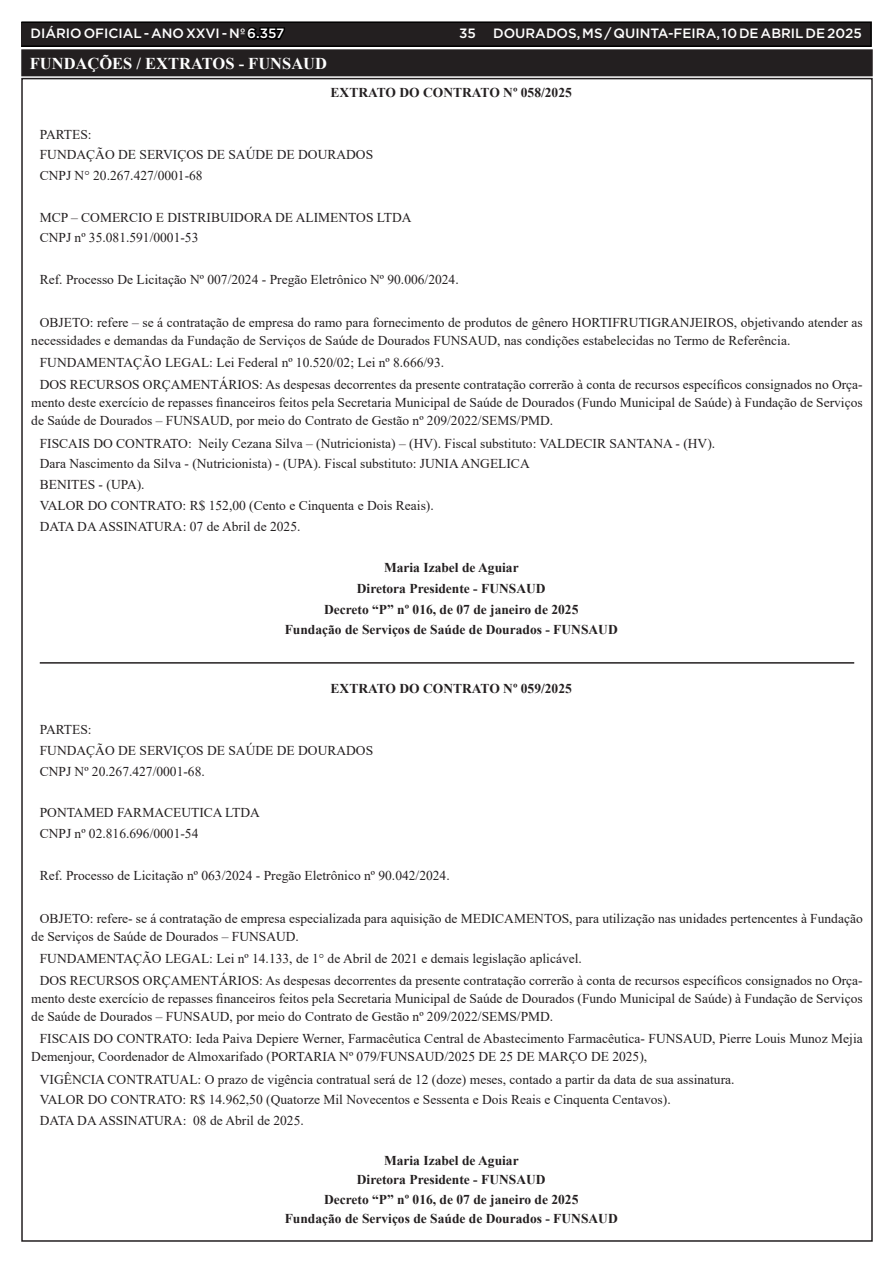
<style>
.page{position:relative;width:893px;height:1263px;background:#fff}
.page>*{position:absolute;margin:0;border:0;box-sizing:border-box;transform-origin:0 0}
.TEXTO{font:700 16.5px "Times New Roman";color:#fff}
.TEXTO-2{font:13.5px/18px "Times New Roman";color:#231f20}
.TEXTO-3{font:700 13.5px "Times New Roman";color:#231f20}
.t1{font:500 13.5px "Gotham";color:#fff}
.s1{color:#000}
</style>
<div class="page">
<div style="left:21px;top:22px;width:850px;height:24px;background:#231f20"></div>
<div style="left:21px;top:21px;width:851px;height:26px;border:2px solid #000"></div>
<hr style="left:40px;top:662px;width:814px;height:2px;background:#231f20">
<div style="left:23px;top:51px;width:848px;height:23px;background:#231f20"></div>
<div style="left:21px;top:49px;width:852px;height:27px;border:4px solid #231f20"></div>
<p class="t1" style="left:31px;top:25px;width:255px">DIÁRIO OFICIAL - ANO XXVI - Nº <span class="s1">6.357</span></p>
<p class="t1" style="left:459px;top:25px;width:18px">35</p>
<p class="t1" style="left:493px;top:25px;width:370px">DOURADOS, MS / QUINTA-FEIRA, 10 DE ABRIL DE 2025</p>
<p class="TEXTO" style="left:30px;top:52px;width:299px">FUNDAÇÕES / EXTRATOS - FUNSAUD</p>
<p class="TEXTO-3" style="left:331px;top:83px;width:243px">EXTRATO DO CONTRATO Nº 058/2025</p>
<p class="TEXTO-2" style="left:40px;top:125px;width:53px">PARTES:</p>
<p class="TEXTO-2" style="left:40px;top:145px;width:335px">FUNDAÇÃO DE SERVIÇOS DE SAÚDE DE DOURADOS</p>
<p class="TEXTO-2" style="left:40px;top:166px;width:164px">CNPJ N° 20.267.427/0001-68</p>
<p class="TEXTO-2" style="left:40px;top:208px;width:373px">MCP – COMERCIO E DISTRIBUIDORA DE ALIMENTOS LTDA</p>
<p class="TEXTO-2" style="left:40px;top:228px;width:160px">CNPJ nº 35.081.591/0001-53</p>
<p class="TEXTO-2" style="left:40px;top:270px;width:420px">Ref. Processo De Licitação Nº 007/2024 - Pregão Eletrônico Nº 90.006/2024.</p>
<p class="TEXTO-2" style="left:31px;top:313px;width:833px;text-indent:9px">OBJETO: refere – se á contratação de empresa do ramo para fornecimento de produtos de gênero HORTIFRUTIGRANJEIROS, objetivando atender as necessidades e demandas da Fundação de Serviços de Saúde de Dourados FUNSAUD, nas condições estabelecidas no Termo de Referência.</p>
<p class="TEXTO-2" style="left:40px;top:353px;width:406px">FUNDAMENTAÇÃO LEGAL: Lei Federal nº 10.520/02; Lei nº 8.666/93.</p>
<p class="TEXTO-2" style="left:31px;top:375px;width:833px;text-align:justify;text-indent:9px">DOS RECURSOS ORÇAMENTÁRIOS: As despesas decorrentes da presente contratação correrão à conta de recursos específicos consignados no Orça&shy;mento deste exercício de repasses financeiros feitos pela Secretaria Municipal de Saúde de Dourados (Fundo Municipal de Saúde) à Fundação de Serviços de Saúde de Dourados – FUNSAUD, por meio do Contrato de Gestão nº 209/2022/SEMS/PMD.</p>
<p class="TEXTO-2" style="left:40px;top:434px;width:677px">FISCAIS DO CONTRATO: Neily Cezana Silva – (Nutricionista) – (HV). Fiscal substituto: VALDECIR SANTANA - (HV).</p>
<p class="TEXTO-2" style="left:40px;top:454px;width:491px">Dara Nascimento da Silva - (Nutricionista) - (UPA). Fiscal substituto: JUNIA ANGELICA</p>
<p class="TEXTO-2" style="left:40px;top:475px;width:106px">BENITES - (UPA).</p>
<p class="TEXTO-2" style="left:40px;top:496px;width:395px">VALOR DO CONTRATO: R$ 152,00 (Cento e Cinquenta e Dois Reais).</p>
<p class="TEXTO-2" style="left:40px;top:517px;width:262px">DATA DA ASSINATURA: 07 de Abril de 2025.</p>
<p class="TEXTO-3" style="left:384px;top:558px;width:136px">Maria Izabel de Aguiar</p>
<p class="TEXTO-3" style="left:357px;top:579px;width:190px">Diretora Presidente - FUNSAUD</p>
<p class="TEXTO-3" style="left:324px;top:599px;width:256px">Decreto “P” nº 016, de 07 de janeiro de 2025</p>
<p class="TEXTO-3" style="left:285px;top:620px;width:335px">Fundação de Serviços de Saúde de Dourados - FUNSAUD</p>
<p class="TEXTO-3" style="left:331px;top:679px;width:243px">EXTRATO DO CONTRATO Nº 059/2025</p>
<p class="TEXTO-2" style="left:40px;top:720px;width:53px">PARTES:</p>
<p class="TEXTO-2" style="left:40px;top:741px;width:335px">FUNDAÇÃO DE SERVIÇOS DE SAÚDE DE DOURADOS</p>
<p class="TEXTO-2" style="left:40px;top:762px;width:167px">CNPJ Nº 20.267.427/0001-68.</p>
<p class="TEXTO-2" style="left:40px;top:803px;width:222px">PONTAMED FARMACEUTICA LTDA</p>
<p class="TEXTO-2" style="left:40px;top:824px;width:160px">CNPJ nº 02.816.696/0001-54</p>
<p class="TEXTO-2" style="left:40px;top:866px;width:411px">Ref. Processo de Licitação nº 063/2024 - Pregão Eletrônico nº 90.042/2024.</p>
<p class="TEXTO-2" style="left:31px;top:909px;width:833px;text-indent:9px">OBJETO: refere- se á contratação de empresa especializada para aquisição de MEDICAMENTOS, para utilização nas unidades pertencentes à Fundação de Serviços de Saúde de Dourados – FUNSAUD.</p>
<p class="TEXTO-2" style="left:40px;top:949px;width:544px">FUNDAMENTAÇÃO LEGAL: Lei nº 14.133, de 1° de Abril de 2021 e demais legislação aplicável.</p>
<p class="TEXTO-2" style="left:31px;top:971px;width:833px;text-align:justify;text-indent:9px">DOS RECURSOS ORÇAMENTÁRIOS: As despesas decorrentes da presente contratação correrão à conta de recursos específicos consignados no Orça&shy;mento deste exercício de repasses financeiros feitos pela Secretaria Municipal de Saúde de Dourados (Fundo Municipal de Saúde) à Fundação de Serviços de Saúde de Dourados – FUNSAUD, por meio do Contrato de Gestão nº 209/2022/SEMS/PMD.</p>
<p class="TEXTO-2" style="left:31px;top:1029px;width:833px;text-indent:9px">FISCAIS DO CONTRATO: Ieda Paiva Depiere Werner, Farmacêutica Central de Abastecimento Farmacêutica- FUNSAUD, Pierre Louis Munoz Mejia<br>Demenjour, Coordenador de Almoxarifado (PORTARIA Nº 079/FUNSAUD/2025 DE 25 DE MARÇO DE 2025),</p>
<p class="TEXTO-2" style="left:40px;top:1070px;width:696px">VIGÊNCIA CONTRATUAL: O prazo de vigência contratual será de 12 (doze) meses, contado a partir da data de sua assinatura.</p>
<p class="TEXTO-2" style="left:40px;top:1090px;width:632px">VALOR DO CONTRATO: R$ 14.962,50 (Quatorze Mil Novecentos e Sessenta e Dois Reais e Cinquenta Centavos).</p>
<p class="TEXTO-2" style="left:40px;top:1111px;width:266px">DATA DA ASSINATURA: 08 de Abril de 2025.</p>
<p class="TEXTO-3" style="left:384px;top:1151px;width:136px">Maria Izabel de Aguiar</p>
<p class="TEXTO-3" style="left:357px;top:1170px;width:190px">Diretora Presidente - FUNSAUD</p>
<p class="TEXTO-3" style="left:324px;top:1189px;width:256px">Decreto “P” nº 016, de 07 de janeiro de 2025</p>
<p class="TEXTO-3" style="left:285px;top:1209px;width:335px">Fundação de Serviços de Saúde de Dourados - FUNSAUD</p>
</div>
